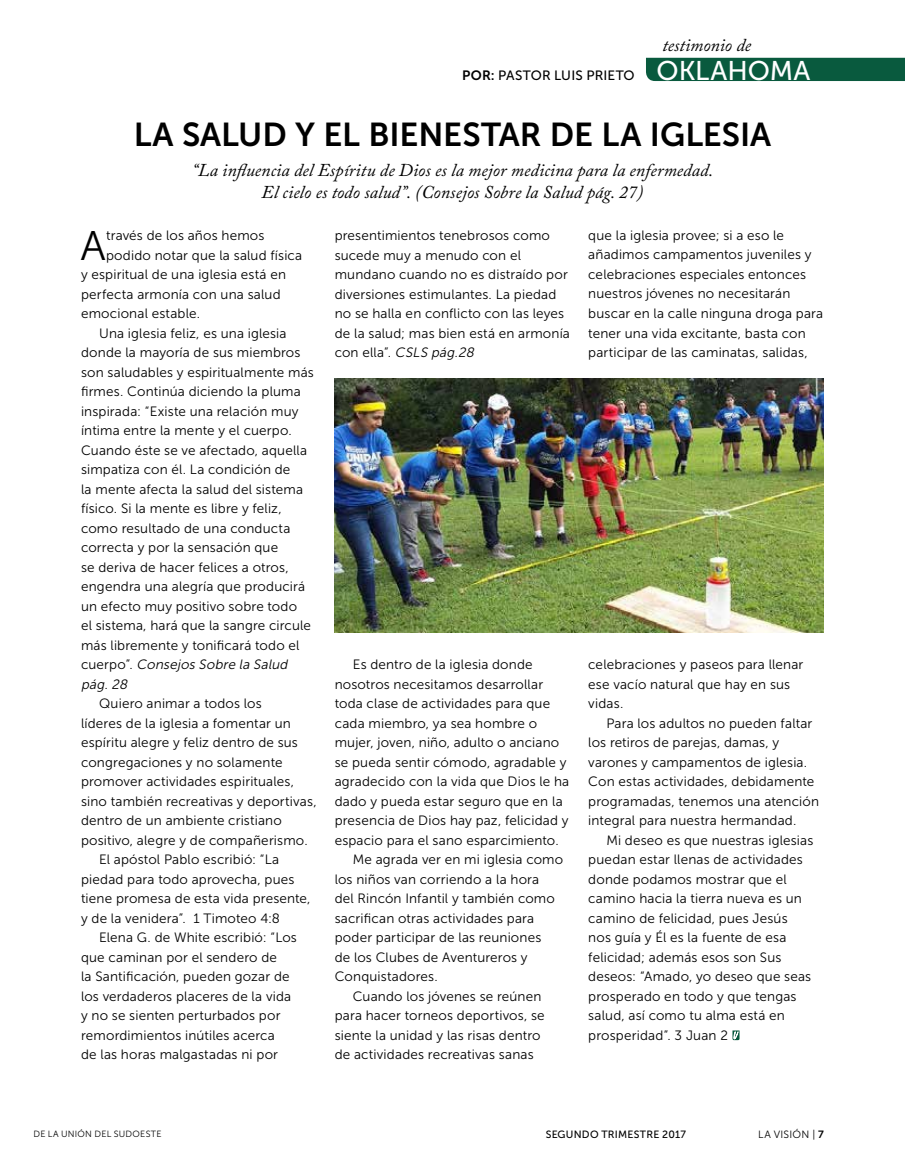
<style>
.page{position:relative;width:905px;height:1175px;background:#fff}
.page>*{position:absolute;margin:0;border:0;box-sizing:border-box;transform-origin:0 0}
.t1{font:41.25px "Museo Sans 300";color:#000}
.t2{font:33px "Museo Sans 700";letter-spacing:-.005em;color:#000}
.t3{font:italic 18px/21.6px "Adobe Caslon Pro";letter-spacing:.005em;color:#000;text-align:center}
.t4{font:13.5px/19.5px "Museo Sans 300";letter-spacing:.015em;color:#000}
.t5{font:italic 13.5px "Museo Sans 300";color:#000}
.t6{font:13.5px "Museo Sans 500";letter-spacing:.01em;color:#000}
.t7{font:10.5px "Museo Sans 500";letter-spacing:.02em;color:#000}
.t8{font:10.5px "Museo Sans 300";letter-spacing:.025em;color:#000}
.t9{font:9px "Museo Sans 300";letter-spacing:.03em;color:#000}
.s1{font-family:"Museo Sans 700"}
.s2{font-size:27px;color:#fff}
.s3{font-style:normal}
.s4{font-style:italic}
</style>
<div class="page">
<div style="left:646px;top:58px;width:258px;height:23px;background:#095a3e"></div>
<img style="left:334px;top:378px;width:490px;height:254px">
<svg style="left:732px;top:1030px;width:7px;height:10px"></svg>
<h3 class="t3" style="left:662px;top:33px;width:90px">testimonio de</h3>
<p class="t6" style="left:462px;top:67px;width:350px"><span class="s1">POR:</span> PASTOR LUIS PRIETO <span class="s2">OKLAHOMA</span></p>
<h2 class="t2" style="left:134px;top:117px;width:639px">LA SALUD Y EL BIENESTAR DE LA IGLESIA</h2>
<h3 class="t3" style="left:192px;top:159px;width:522px">“La influencia del Espíritu de Dios es la mejor medicina para la enfermedad.<br>El cielo es todo salud”. (Consejos Sobre la Salud pág. 27)</h3>
<h1 class="t1" style="left:80px;top:223px;width:27px">A</h1>
<p class="t4" style="left:106px;top:226px;width:160px">través de los años hemos</p>
<p class="t4" style="left:106px;top:245px;width:198px">podido notar que la salud física</p>
<p class="t4" style="left:81px;top:265px;width:206px">y espiritual de una iglesia está en</p>
<p class="t4" style="left:81px;top:284px;width:201px">perfecta armonía con una salud</p>
<p class="t4" style="left:81px;top:304px;width:121px">emocional estable.</p>
<p class="t4" style="left:99px;top:323px;width:189px">Una iglesia feliz, es una iglesia</p>
<p class="t4" style="left:81px;top:343px;width:221px">donde la mayoría de sus miembros</p>
<p class="t4" style="left:81px;top:362px;width:234px">son saludables y espiritualmente más</p>
<p class="t4" style="left:81px;top:382px;width:221px">firmes. Continúa diciendo la pluma</p>
<p class="t4" style="left:81px;top:401px;width:219px">inspirada: “Existe una relación muy</p>
<p class="t4" style="left:81px;top:421px;width:212px">íntima entre la mente y el cuerpo.</p>
<p class="t4" style="left:81px;top:440px;width:227px">Cuando éste se ve afectado, aquella</p>
<p class="t4" style="left:81px;top:460px;width:211px">simpatiza con él. La condición de</p>
<p class="t4" style="left:81px;top:479px;width:223px">la mente afecta la salud del sistema</p>
<p class="t4" style="left:81px;top:499px;width:202px">físico. Si la mente es libre y feliz,</p>
<p class="t4" style="left:81px;top:518px;width:211px">como resultado de una conducta</p>
<p class="t4" style="left:81px;top:538px;width:199px">correcta y por la sensación que</p>
<p class="t4" style="left:81px;top:557px;width:209px">se deriva de hacer felices a otros,</p>
<p class="t4" style="left:81px;top:577px;width:226px">engendra una alegría que producirá</p>
<p class="t4" style="left:81px;top:596px;width:217px">un efecto muy positivo sobre todo</p>
<p class="t4" style="left:81px;top:616px;width:231px">el sistema, hará que la sangre circule</p>
<p class="t4" style="left:81px;top:635px;width:220px">más libremente y tonificará todo el</p>
<p class="t5" style="left:81px;top:657px;width:211px"><span class="s3">c u e r p o ”.</span> Consejos Sobre la Salud</p>
<p class="t5" style="left:81px;top:677px;width:51px">pág. 28</p>
<p class="t4" style="left:99px;top:694px;width:164px">Quiero animar a todos los</p>
<p class="t4" style="left:81px;top:713px;width:211px">líderes de la iglesia a fomentar un</p>
<p class="t4" style="left:81px;top:733px;width:218px">espíritu alegre y feliz dentro de sus</p>
<p class="t4" style="left:81px;top:752px;width:203px">congregaciones y no solamente</p>
<p class="t4" style="left:81px;top:772px;width:214px">promover actividades espirituales,</p>
<p class="t4" style="left:81px;top:791px;width:237px">sino también recreativas y deportivas,</p>
<p class="t4" style="left:81px;top:811px;width:202px">dentro de un ambiente cristiano</p>
<p class="t4" style="left:81px;top:830px;width:228px">positivo, alegre y de compañerismo.</p>
<p class="t4" style="left:99px;top:850px;width:182px">El apóstol Pablo escribió: “La</p>
<p class="t4" style="left:81px;top:869px;width:215px">piedad para todo aprovecha, pues</p>
<p class="t4" style="left:81px;top:889px;width:231px">tiene promesa de esta vida presente,</p>
<p class="t4" style="left:81px;top:908px;width:200px">y de la venidera”. 1 Timoteo 4:8</p>
<p class="t4" style="left:99px;top:928px;width:199px">Elena G. de White escribió: “Los</p>
<p class="t4" style="left:81px;top:947px;width:197px">que caminan por el sendero de</p>
<p class="t4" style="left:81px;top:967px;width:210px">la Santificación, pueden gozar de</p>
<p class="t4" style="left:81px;top:986px;width:212px">los verdaderos placeres de la vida</p>
<p class="t4" style="left:81px;top:1006px;width:201px">y no se sienten perturbados por</p>
<p class="t4" style="left:81px;top:1025px;width:195px">remordimientos inútiles acerca</p>
<p class="t4" style="left:81px;top:1045px;width:198px">de las horas malgastadas ni por</p>
<p class="t4" style="left:335px;top:226px;width:237px">presentimientos tenebrosos como sucede muy a menudo con el mundano cuando no es distraído por diversiones estimulantes. La piedad no se halla en conflicto con las leyes de la salud; mas bien está en armonía co n e l la ”. <span class="s4">CSLS pág.28</span></p>
<p class="t4" style="left:588px;top:226px;width:236px">que la iglesia provee; si a eso le añadimos campamentos juveniles y celebraciones especiales entonces nuestros jóvenes no necesitarán buscar en la calle ninguna droga para tener una vida excitante, basta con participar de las caminatas, salidas,</p>
<p class="t4" style="left:352px;top:655px;width:181px">Es dentro de la iglesia donde</p>
<p class="t4" style="left:335px;top:674px;width:210px">nosotros necesitamos desarrollar</p>
<p class="t4" style="left:335px;top:694px;width:217px">toda clase de actividades para que</p>
<p class="t4" style="left:335px;top:713px;width:204px">cada miembro, ya sea hombre o</p>
<p class="t4" style="left:335px;top:733px;width:226px">mujer, joven, niño, adulto o anciano</p>
<p class="t4" style="left:335px;top:752px;width:233px">se pueda sentir cómodo, agradable y</p>
<p class="t4" style="left:335px;top:772px;width:236px">agradecido con la vida que Dios le ha</p>
<p class="t4" style="left:335px;top:791px;width:229px">dado y pueda estar seguro que en la</p>
<p class="t4" style="left:335px;top:811px;width:235px">presencia de Dios hay paz, felicidad y</p>
<p class="t4" style="left:335px;top:830px;width:225px">espacio para el sano esparcimiento.</p>
<p class="t4" style="left:352px;top:850px;width:212px">Me agrada ver en mi iglesia como</p>
<p class="t4" style="left:335px;top:869px;width:206px">los niños van corriendo a la hora</p>
<p class="t4" style="left:335px;top:889px;width:222px">del Rincón Infantil y también como</p>
<p class="t4" style="left:335px;top:908px;width:201px">sacrifican otras actividades para</p>
<p class="t4" style="left:335px;top:928px;width:208px">poder participar de las reuniones</p>
<p class="t4" style="left:335px;top:947px;width:194px">de los Clubes de Aventureros y</p>
<p class="t4" style="left:335px;top:967px;width:105px">Conquistadores.</p>
<p class="t4" style="left:352px;top:986px;width:190px">Cuando los jóvenes se reúnen</p>
<p class="t4" style="left:335px;top:1006px;width:211px">para hacer torneos deportivos, se</p>
<p class="t4" style="left:335px;top:1025px;width:207px">siente la unidad y las risas dentro</p>
<p class="t4" style="left:335px;top:1045px;width:200px">de actividades recreativas sanas</p>
<p class="t4" style="left:588px;top:655px;width:217px">celebraciones y paseos para llenar ese vacío natural que hay en sus vidas.</p>
<p class="t4" style="left:588px;top:713px;width:232px;text-indent:18px">Para los adultos no pueden faltar los retiros de parejas, damas, y varones y campamentos de iglesia.<br>Con estas actividades, debidamente programadas, tenemos una atención integral para nuestra hermandad.</p>
<p class="t4" style="left:588px;top:830px;width:226px;text-indent:18px">Mi deseo es que nuestras iglesias puedan estar llenas de actividades donde podamos mostrar que el camino hacia la tierra nueva es un camino de felicidad, pues Jesús nos guía y Él es la fuente de esa felicidad; además esos son Sus deseos: “Amado, yo deseo que seas prosperado en todo y que tengas salud, así como tu alma está en prosperidad”. 3 Juan 2</p>
<p class="t9" style="left:33px;top:1128px;width:130px">DE LA UNIÓN DEL SUDOESTE</p>
<p class="t7" style="left:545px;top:1128px;width:142px">SEGUNDO TRIMESTRE 2017</p>
<p class="t8" style="left:758px;top:1128px;width:67px">LA VISIÓN | <span class="s1">7</span></p>
</div>
